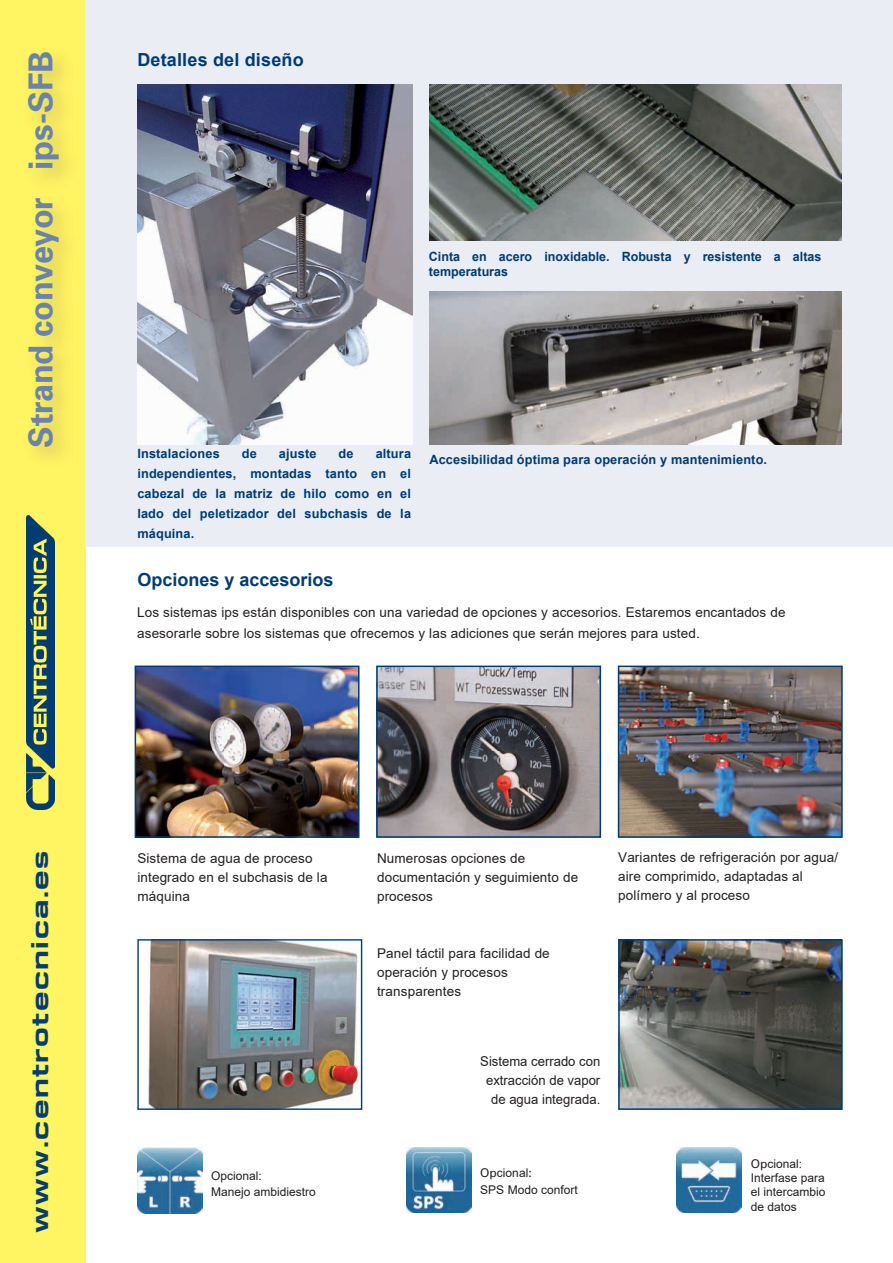
<style>
.page{position:relative;width:893px;height:1263px;background:#fff}
.page>*{position:absolute;margin:0;border:0;box-sizing:border-box;transform-origin:0 0}
.t1{font:700 33px "Univers";letter-spacing:-.01em;color:#6883ad}
.t2{font:800 expanded 22.5px "DDTW00";letter-spacing:.065em;color:#003d73}
.t3{font:700 18px "Arial";color:#003c72}
.t4{font:13.5px/18.9px "Arial";letter-spacing:.01em;color:#231f20}
.t5{font:700 12.75px/19.8px "Arial";letter-spacing:.01em;color:#003c72;text-align:justify}
.t6{font:12px/14.2px "Arial";color:#231f20}
.s1{font-family:"Univers"}
</style>
<div class="page">
<div style="left:0;top:0;width:85px;height:1263px;background:#fff461"></div>
<img style="left:138px;top:668px;width:218px;height:167px">
<div style="left:135px;top:665px;width:224px;height:173px;border:2px solid #003c72"></div>
<img style="left:379px;top:668px;width:219px;height:167px">
<div style="left:376px;top:665px;width:225px;height:173px;border:2px solid #003c72"></div>
<img style="left:621px;top:668px;width:219px;height:167px">
<div style="left:618px;top:665px;width:225px;height:173px;border:2px solid #003c72"></div>
<div style="left:85px;top:0;width:808px;height:546px;background:#eaedf4"></div>
<img style="left:429px;top:291px;width:412px;height:153px">
<img style="left:137px;top:84px;width:275px;height:361px">
<img style="left:429px;top:84px;width:412px;height:156px">
<img style="left:148px;top:941px;width:212px;height:167px">
<div style="left:137px;top:939px;width:225px;height:171px;border:1px solid #003c72"></div>
<img style="left:621px;top:942px;width:219px;height:165px">
<div style="left:618px;top:939px;width:225px;height:171px;border:2px solid #003c72"></div>
<img style="left:677px;top:1148px;width:65px;height:65px">
<img style="left:407px;top:1148px;width:65px;height:65px">
<img style="left:137px;top:1148px;width:65px;height:65px">
<img style="left:27px;top:516px;width:27px;height:293px">
<h1 class="t1" style="left:20px;top:448px;width:398px;rotate:-90deg">Strand conveyor ips-SFB</h1>
<h3 class="t3" style="left:137px;top:47px;width:168px">Detalles del diseño</h3>
<p class="t5" style="left:429px;top:249px;width:394px;line-height:15.3px">Cinta en acero inoxidable. Robusta y resistente a altas temperaturas</p>
<p class="t5" style="left:137px;top:444px;width:275px;text-indent:238px">altura independientes, montadas tanto en el cabezal de la matriz de hilo como en el lado del peletizador del subchasis de la máquina.</p>
<p class="t5" style="left:137px;top:444px;width:84px">Instalaciones</p>
<p class="t5" style="left:242px;top:444px;width:17px">de</p>
<p class="t5" style="left:279px;top:444px;width:39px">ajuste</p>
<p class="t5" style="left:339px;top:444px;width:17px">de</p>
<p class="t5" style="left:429px;top:450px;width:339px">Accesibilidad óptima para operación y mantenimiento.</p>
<h3 class="t3" style="left:137px;top:567px;width:198px">Opciones y accesorios</h3>
<p class="t4" style="left:137px;top:602px;width:650px;line-height:21px">Los sistemas ips están disponibles con una variedad de opciones y accesorios. Estaremos encantados de asesorarle sobre los sistemas que ofrecemos y las adiciones que serán mejores para usted.</p>
<h2 class="t2" style="left:26px;top:1233px;width:384px;rotate:-90deg">www.centrotecnica.es</h2>
<p class="t4" style="left:137px;top:849px;width:192px">Sistema de agua de proceso integrado en el subchasis de la máquina</p>
<p class="t4" style="left:618px;top:847px;width:222px">Variantes de refrigeración por agua/ aire comprimido, adaptadas al polímero y al proceso</p>
<p class="t4" style="left:377px;top:849px;width:203px">Numerosas opciones de documentación y seguimiento de procesos</p>
<p class="t4" style="left:377px;top:943px;width:174px">Panel táctil para facilidad de operación y procesos transparentes</p>
<p class="t4" style="left:480px;top:1052px;width:122px;text-align:right">Sistema cerrado con extracción de vapor de agua integrada.</p>
<p class="t6" style="left:211px;top:1167px;width:106px;line-height:16.5px">Opcional:<br>Manejo ambidiestro</p>
<p class="t6" style="left:751px;top:1156px;width:76px"><span class="s1">Op</span>cional:<br>Interfase para el intercambio de datos</p>
<p class="t6" style="left:480px;top:1164px;width:99px;line-height:17px"><span class="s1">Op</span>cional<span class="s1">:<br></span>SPS Modo confort</p>
</div>
